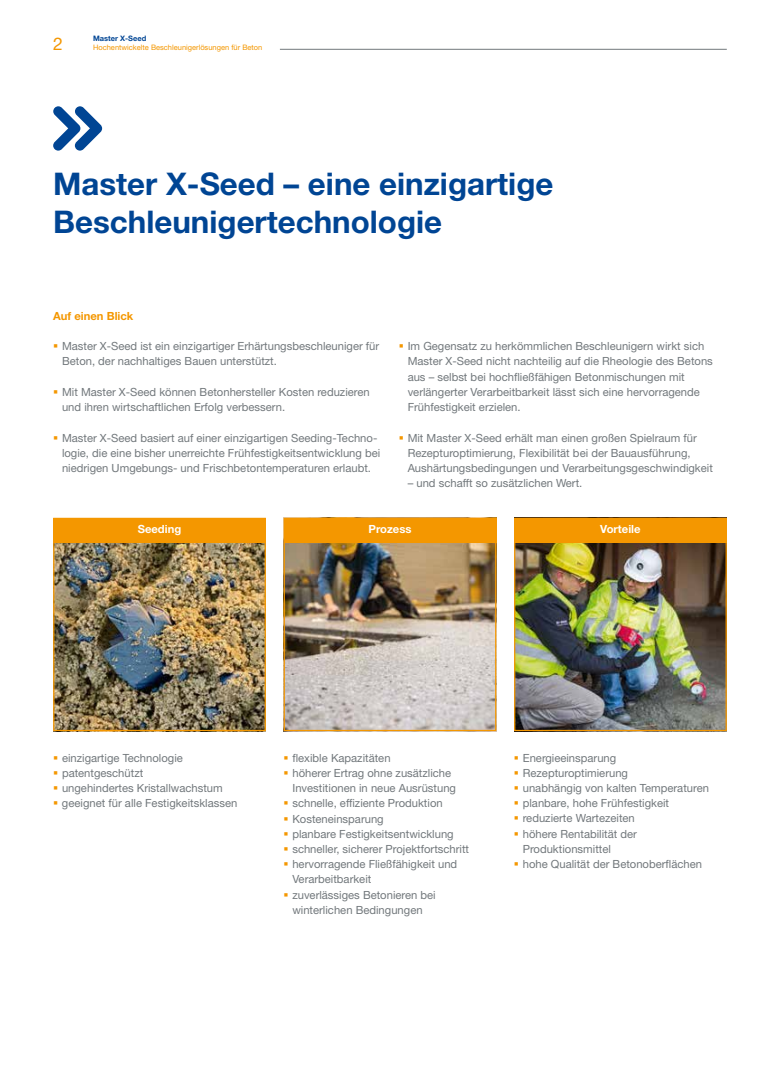
<style>
.page{position:relative;width:780px;height:1088px;background:#fff}
.page>*{position:absolute;margin:0;border:0;box-sizing:border-box;transform-origin:0 0}
.t1{font:700 31.25px/37.5px "Helvetica Neue LT Std";color:#004594}
.t2{font:17.5px "Helvetica Neue LT Std";color:#f49700}
.t3{font:11.25px/15.2px "Helvetica Neue LT Std";color:#72787c}
.t4{font:700 11.25px "Helvetica Neue LT Std";color:#fff}
.t5{font:700 11.25px "Helvetica Neue LT Std";color:#f49700}
.t6{font:7.5px "Helvetica Neue LT Std";color:#f49700}
.t7{font:700 7.5px "Helvetica Neue LT Std";color:#004594}
.s1{color:#f49700}
</style>
<div class="page">
<hr style="left:280px;top:49px;width:446px;height:1px;background:#72787c">
<svg style="left:53px;top:106px;width:49px;height:45px"></svg>
<img style="left:516px;top:542px;width:208px;height:187px">
<div style="left:514px;top:518px;width:212px;height:213px;border:1px solid #f49700"></div>
<img style="left:285px;top:542px;width:209px;height:187px">
<div style="left:283px;top:518px;width:213px;height:213px;border:1px solid #f49700"></div>
<img style="left:55px;top:542px;width:209px;height:187px">
<div style="left:53px;top:518px;width:213px;height:213px;border:1px solid #f49700"></div>
<div style="left:53px;top:518px;width:213px;height:24px;background:#f49700"></div>
<div style="left:283px;top:518px;width:213px;height:24px;background:#f49700"></div>
<div style="left:514px;top:518px;width:212px;height:24px;background:#f49700"></div>
<p class="t7" style="left:93px;top:34px;width:55px">Master X-Seed</p>
<h2 class="t2" style="left:53px;top:33px;width:11px">2</h2>
<p class="t6" style="left:93px;top:42px;width:171px">Hochentwickelte Beschleunigerlösungen für Beton</p>
<h1 class="t1" style="left:53px;top:164px;width:501px">Master X-Seed – eine einzigartige<br>Beschleunigertechnologie</h1>
<p class="t5" style="left:53px;top:309px;width:82px">Auf einen Blick</p>
<p class="t3" style="left:62px;top:338px;width:319px;text-indent:-9px"><span class="s1">▪</span> Master X-Seed ist ein einzigartiger Erhärtungsbeschleuniger für<br>Beton, der nachhaltiges Bauen unterstützt.</p>
<p class="t3" style="left:62px;top:384px;width:309px;text-indent:-9px"><span class="s1">▪</span> Mit Master X-Seed können Betonhersteller Kosten reduzieren und ihren wirtschaftlichen Erfolg verbessern.</p>
<p class="t3" style="left:62px;top:430px;width:320px;text-indent:-9px"><span class="s1">▪</span> Master X-Seed basiert auf einer einzigartigen Seeding-Techno&shy;logie, die eine bisher unerreichte Frühfestigkeitsentwicklung bei niedrigen Umgebungs- und Frischbetontemperaturen erlaubt.</p>
<p class="t3" style="left:407px;top:338px;width:307px;text-indent:-9px"><span class="s1">▪</span> Im Gegensatz zu herkömmlichen Beschleunigern wirkt sich Master X-Seed nicht nachteilig auf die Rheologie des Betons aus – selbst bei hochfließfähigen Betonmischungen mit verlängerter Verarbeitbarkeit lässt sich eine hervorragende Frühfestigkeit erzielen.</p>
<p class="t3" style="left:407px;top:430px;width:307px;text-indent:-9px"><span class="s1">▪</span> Mit Master X-Seed erhält man einen großen Spielraum für<br>Rezepturoptimierung, Flexibilität bei der Bauausführung,<br>Aushärtungsbedingungen und Verarbeitungsgeschwindigkeit</p>
<p class="t3" style="left:407px;top:475px;width:176px">– und schafft so zusätzlichen Wert.</p>
<p class="t4" style="left:138px;top:522px;width:45px">Seeding</p>
<p class="t4" style="left:368px;top:522px;width:44px">Prozess</p>
<p class="t4" style="left:600px;top:522px;width:42px">Vorteile</p>
<p class="t3" style="left:53px;top:750px;width:131px"><span class="s1">▪</span> einzigartige Technologie</p>
<p class="t3" style="left:53px;top:765px;width:92px"><span class="s1">▪</span> patentgeschützt</p>
<p class="t3" style="left:53px;top:780px;width:171px"><span class="s1">▪</span> ungehindertes Kristallwachstum</p>
<p class="t3" style="left:53px;top:795px;width:186px"><span class="s1">▪</span> geeignet für alle Festigkeitsklassen</p>
<p class="t3" style="left:283px;top:750px;width:108px"><span class="s1">▪</span> flexible Kapazitäten</p>
<p class="t3" style="left:292px;top:765px;width:165px;text-indent:-9px"><span class="s1">▪</span> höherer Ertrag ohne zusätzliche<br>Investitionen in neue Ausrüstung</p>
<p class="t3" style="left:283px;top:795px;width:161px"><span class="s1">▪</span> schnelle, effiziente Produktion</p>
<p class="t3" style="left:283px;top:811px;width:102px"><span class="s1">▪</span> Kosteneinsparung</p>
<p class="t3" style="left:283px;top:826px;width:172px"><span class="s1">▪</span> planbare Festigkeitsentwicklung</p>
<p class="t3" style="left:283px;top:841px;width:187px"><span class="s1">▪</span> schneller, sicherer Projektfortschritt</p>
<p class="t3" style="left:292px;top:856px;width:166px;text-indent:-9px"><span class="s1">▪</span> hervorragende Fließfähigkeit und<br>Verarbeitbarkeit</p>
<p class="t3" style="left:283px;top:887px;width:154px;text-align:center"><span class="s1">▪</span> zuverlässiges Betonieren bei winterlichen Bedingungen</p>
<p class="t3" style="left:514px;top:750px;width:104px"><span class="s1">▪</span> Energieeinsparung</p>
<p class="t3" style="left:514px;top:765px;width:116px"><span class="s1">▪</span> Rezepturoptimierung</p>
<p class="t3" style="left:514px;top:780px;width:196px"><span class="s1">▪</span> unabhängig von kalten Temperaturen</p>
<p class="t3" style="left:514px;top:795px;width:157px"><span class="s1">▪</span> planbare, hohe Frühfestigkeit</p>
<p class="t3" style="left:514px;top:811px;width:122px"><span class="s1">▪</span> reduzierte Wartezeiten</p>
<p class="t3" style="left:522px;top:826px;width:116px;text-indent:-9px"><span class="s1">▪</span> höhere Rentabilität der<br>Produktionsmittel</p>
<p class="t3" style="left:514px;top:856px;width:190px"><span class="s1">▪</span> hohe Qualität der Betonoberflächen</p>
</div>
